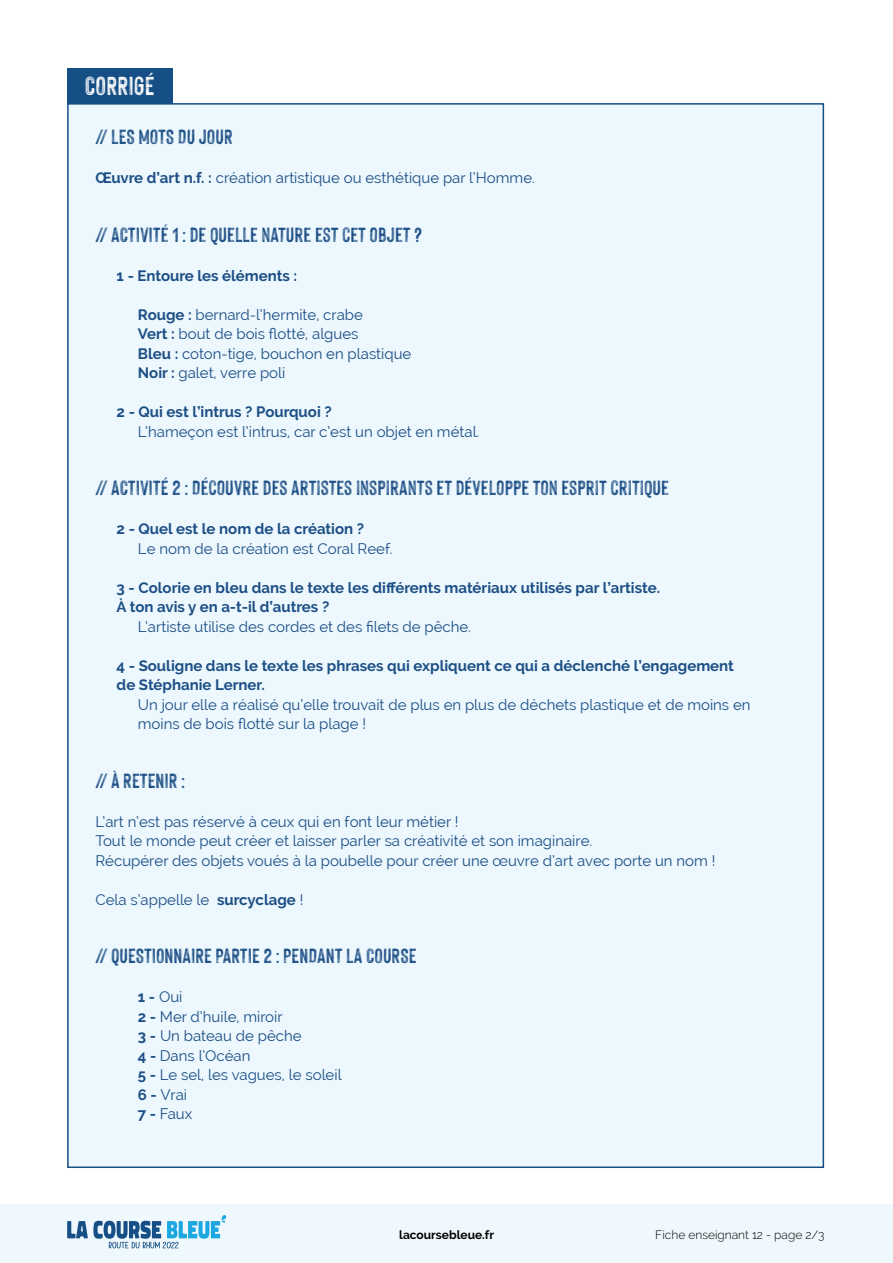
<style>
.page{position:relative;width:893px;height:1263px;background:#fff}
.page>*{position:absolute;margin:0;border:0;box-sizing:border-box;transform-origin:0 0}
.t1{font:28.5px "Hackney Vector";color:#fff}
.t2{font:22.5px "Hackney Vector";color:#1d4e85}
.t3{font:15px/19.5px "Raleway";color:#1d4e85}
.t4{font:700 15px/19.5px "Raleway";color:#1d4e85}
.t5{font:300 12px "Raleway";color:#000}
.t6{font:700 12px "Raleway";color:#000}
.s1{font-weight:700}
</style>
<div class="page">
<div style="left:67px;top:103px;width:757px;height:1065px;background:#ecf8fd;border:2px solid #164f85"></div>
<div style="left:0;top:1205px;width:893px;height:58px;background:#eff8fd"></div>
<svg style="left:67px;top:1215px;width:159px;height:33px"></svg>
<div style="left:67px;top:68px;width:106px;height:35px;background:#164f85"></div>
<h1 class="t1" style="left:85px;top:70px;width:71px">CORRIGÉ</h1>
<h2 class="t2" style="left:95px;top:125px;width:139px">// LES MOTS DU JOUR</h2>
<p class="t3" style="left:95px;top:168px;width:441px"><span class="s1">Œuvre d’art n.f. :</span> création artistique ou esthétique par l’Homme.</p>
<h2 class="t2" style="left:95px;top:222px;width:329px">// ACTIVITÉ 1 : DE QUELLE NATURE EST CET OBJET ?</h2>
<p class="t4" style="left:117px;top:266px;width:182px">1 - Entoure les éléments :</p>
<p class="t3" style="left:138px;top:305px;width:275px"><span class="s1">Rouge :</span> bernard-l’hermite, crabe<br><span class="s1">Vert :</span> bout de bois flotté, algues<br><span class="s1">Bleu :</span> coton-tige, bouchon en plastique<br><span class="s1">Noir :</span> galet, verre poli</p>
<p class="t4" style="left:117px;top:402px;width:217px">2 - Qui est l’intrus ? Pourquoi ?</p>
<p class="t3" style="left:138px;top:422px;width:343px">L’hameçon est l’intrus, car c’est un objet en métal.</p>
<h2 class="t2" style="left:95px;top:476px;width:575px">// ACTIVITÉ 2 : DÉCOUVRE DES ARTISTES INSPIRANTS ET DÉVELOPPE TON ESPRIT CRITIQUE</h2>
<p class="t4" style="left:117px;top:519px;width:249px">2 - Quel est le nom de la création ?</p>
<p class="t3" style="left:138px;top:539px;width:256px">Le nom de la création est Coral Reef.</p>
<p class="t4" style="left:117px;top:578px;width:545px">3 - Colorie en bleu dans le texte les différents matériaux utilisés par l’artiste.<br>À ton avis y en a-t-il d’autres ?</p>
<p class="t3" style="left:138px;top:617px;width:335px">L’artiste utilise des cordes et des filets de pêche.</p>
<p class="t4" style="left:117px;top:656px;width:619px">4 - Souligne dans le texte les phrases qui expliquent ce qui a déclenché l’engagement de Stéphanie Lerner.</p>
<p class="t3" style="left:138px;top:695px;width:614px">Un jour elle a réalisé qu’elle trouvait de plus en plus de déchets plastique et de moins en moins de bois flotté sur la plage !</p>
<h2 class="t2" style="left:95px;top:768px;width:91px">// À RETENIR :</h2>
<p class="t3" style="left:95px;top:812px;width:621px">L’art n’est pas réservé à ceux qui en font leur métier !<br>Tout le monde peut créer et laisser parler sa créativité et son imaginaire.<br>Récupérer des objets voués à la poubelle pour créer une œuvre d’art avec porte un nom !</p>
<p class="t3" style="left:95px;top:890px;width:209px">Cela s’appelle le <span class="s1">surcyclage</span> !</p>
<h2 class="t2" style="left:95px;top:944px;width:323px">// QUESTIONNAIRE PARTIE 2 : PENDANT LA COURSE</h2>
<p class="t3" style="left:138px;top:987px;width:205px"><span class="s1">1 -</span> Oui<br><span class="s1">2 -</span> Mer d’huile, miroir<br><span class="s1">3 -</span> Un bateau de pêche<br><span class="s1">4 -</span> Dans l’Océan<br><span class="s1">5 -</span> Le sel, les vagues, le soleil<br><span class="s1">6 -</span> Vrai<br><span class="s1">7 -</span> Faux</p>
<p class="t6" style="left:399px;top:1228px;width:96px">lacoursebleue.fr</p>
<p class="t5" style="left:655px;top:1228px;width:171px">Fiche enseignant 12 - page 2/3</p>
</div>
